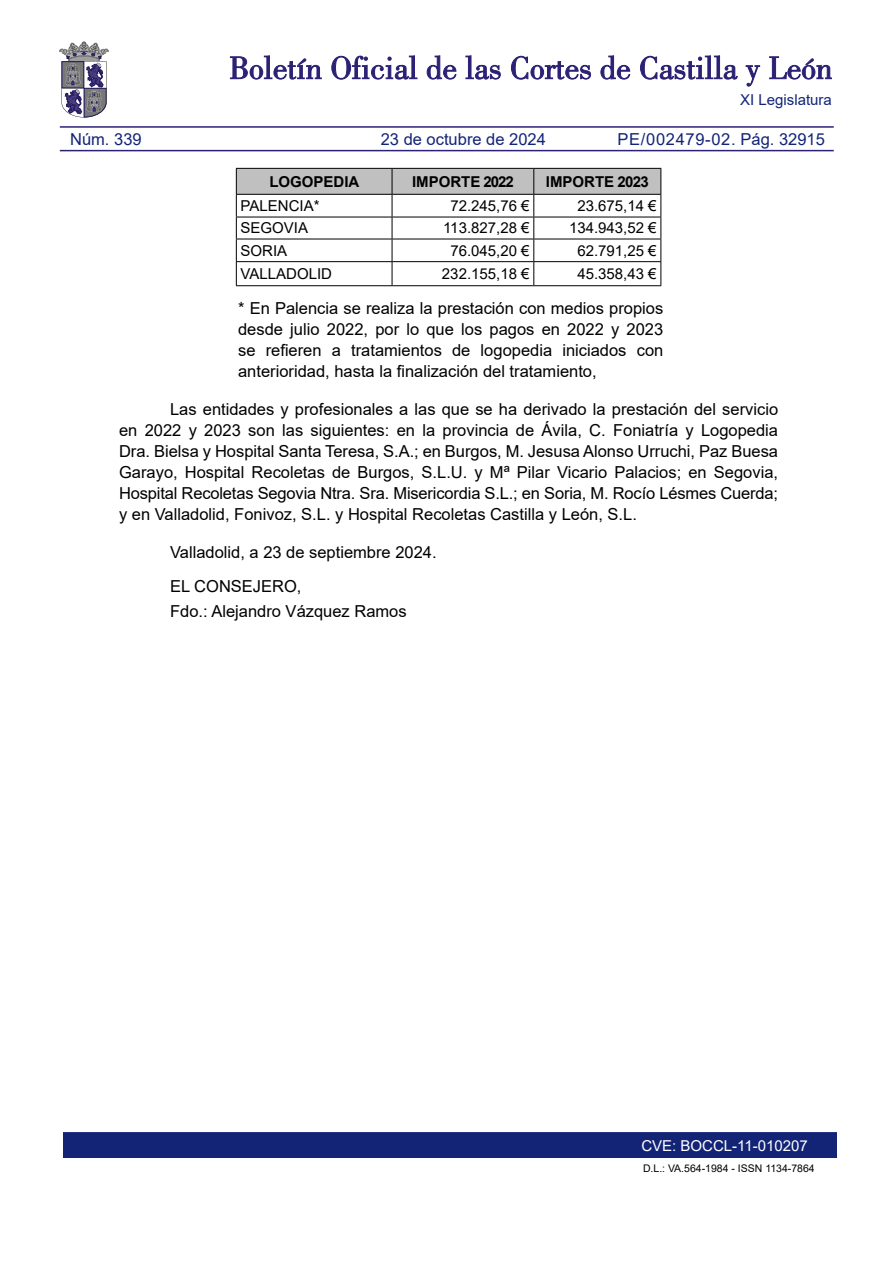
<style>
.page{position:relative;width:893px;height:1263px;background:#fff}
.page>*{position:absolute;margin:0;border:0;box-sizing:border-box;transform-origin:0 0}
.textosangria{font:16.5px/21px "Arial";color:#000;text-align:justify}
.firmafecha{font:16.5px "Arial";color:#000}
.firmafirmante{font:16.5px "Arial";color:#000}
.t1{font:16.5px "Arial";color:#122478}
.ordencabecera{font:16.5px "Arial";letter-spacing:.04em;color:#132477}
.firmaautoridad{font:16.5px "Arial";color:#000}
.textotabla{font:15px "Arial";color:#000}
.textotabla-2{font:700 15px "Arial";color:#000}
.cvepie{font:15px "Arial";color:#fff}
.t2{font:15px "Arial";color:#122478}
.t3{font:10.5px "Arial";color:#000}
.s1{color:#122478}
</style>
<div class="page">
<div style="left:64px;top:1132px;width:772px;height:25px;background:#132477"></div>
<hr style="left:60px;top:150px;width:774px;height:1px;background:#2b2175">
<hr style="left:60px;top:126px;width:774px;height:2px;background:#2b2175">
<svg style="left:230px;top:55px;width:92px;height:24px"></svg>
<svg style="left:331px;top:55px;width:86px;height:25px"></svg>
<svg style="left:427px;top:55px;width:29px;height:24px"></svg>
<svg style="left:466px;top:55px;width:35px;height:24px"></svg>
<svg style="left:511px;top:56px;width:80px;height:24px"></svg>
<svg style="left:600px;top:55px;width:30px;height:24px"></svg>
<svg style="left:640px;top:55px;width:98px;height:25px"></svg>
<svg style="left:746px;top:65px;width:14px;height:22px"></svg>
<svg style="left:769px;top:56px;width:63px;height:23px"></svg>
<svg style="left:59px;top:42px;width:50px;height:75px"></svg>
<hr style="left:236px;top:285px;width:156px;height:1px;background:#000">
<hr style="left:392px;top:285px;width:142px;height:1px;background:#000">
<hr style="left:534px;top:285px;width:127px;height:1px;background:#000">
<svg style="left:236px;top:168px;width:425px;height:117px"></svg>
<p class="t1" style="left:70px;top:128px;width:73px">Núm. 339</p>
<p class="t1" style="left:381px;top:128px;width:167px">23 de octubre de 2024</p>
<p class="t2" style="left:740px;top:89px;width:93px">XI Legislatura</p>
<p class="ordencabecera" style="left:618px;top:128px;width:209px">PE/002479-02. <span class="s1">Pág. 32915</span></p>
<p class="textotabla-2" style="left:269px;top:171px;width:92px">LOGOPEDIA</p>
<p class="textotabla-2" style="left:412px;top:171px;width:103px">IMPORTE 2022</p>
<p class="textotabla-2" style="left:546px;top:171px;width:105px">IMPORTE 2023</p>
<p class="textotabla" style="left:241px;top:196px;width:80px">PALENCIA*</p>
<p class="textotabla" style="left:450px;top:196px;width:81px">72.245,76 €</p>
<p class="textotabla" style="left:577px;top:196px;width:81px">23.675,14 €</p>
<p class="textotabla" style="left:241px;top:218px;width:69px">SEGOVIA</p>
<p class="textotabla" style="left:443px;top:218px;width:88px">113.827,28 €</p>
<p class="textotabla" style="left:569px;top:218px;width:89px">134.943,52 €</p>
<p class="textotabla" style="left:241px;top:240px;width:48px">SORIA</p>
<p class="textotabla" style="left:450px;top:240px;width:81px">76.045,20 €</p>
<p class="textotabla" style="left:577px;top:240px;width:81px">62.791,25 €</p>
<p class="textotabla" style="left:241px;top:264px;width:93px">VALLADOLID</p>
<p class="textotabla" style="left:442px;top:264px;width:89px">232.155,18 €</p>
<p class="textotabla" style="left:577px;top:264px;width:81px">45.358,43 €</p>
<p class="textosangria" style="left:238px;top:297px;width:427px">* En Palencia se realiza la prestación con medios propios desde julio 2022, por lo que los pagos en 2022 y 2023 se refieren a tratamientos de logopedia iniciados con anterioridad, hasta la finalización del tratamiento,</p>
<p class="textosangria" style="left:119px;top:398px;width:661px;text-indent:51px">Las entidades y profesionales a las que se ha derivado la prestación del servicio en 2022 y 2023 son las siguientes: en la provincia de Ávila, C. Foniatría y Logopedia Dra. Bielsa y Hospital Santa Teresa, S.A.; en Burgos, M. Jesusa Alonso Urruchi, Paz Buesa Garayo, Hospital Recoletas de Burgos, S.L.U. y Mª Pilar Vicario Palacios; en Segovia, Hospital Recoletas Segovia Ntra. Sra. Misericordia S.L.; en Soria, M. Rocío Lésmes Cuerda; y en Valladolid, Fonivoz, S.L. y Hospital Recoletas Castilla y León, S.L.</p>
<p class="firmafecha" style="left:170px;top:541px;width:268px">Valladolid, a 23 de septiembre 2024.</p>
<p class="firmaautoridad" style="left:170px;top:574px;width:133px">EL CONSEJERO,</p>
<p class="firmafirmante" style="left:170px;top:600px;width:238px">Fdo.: Alejandro Vázquez Ramos</p>
<p class="cvepie" style="left:641px;top:1135px;width:168px">CVE: BOCCL-11-010207</p>
<p class="t3" style="left:643px;top:1161px;width:173px">D.L.: VA.564-1984 - ISSN 1134-7864</p>
</div>
